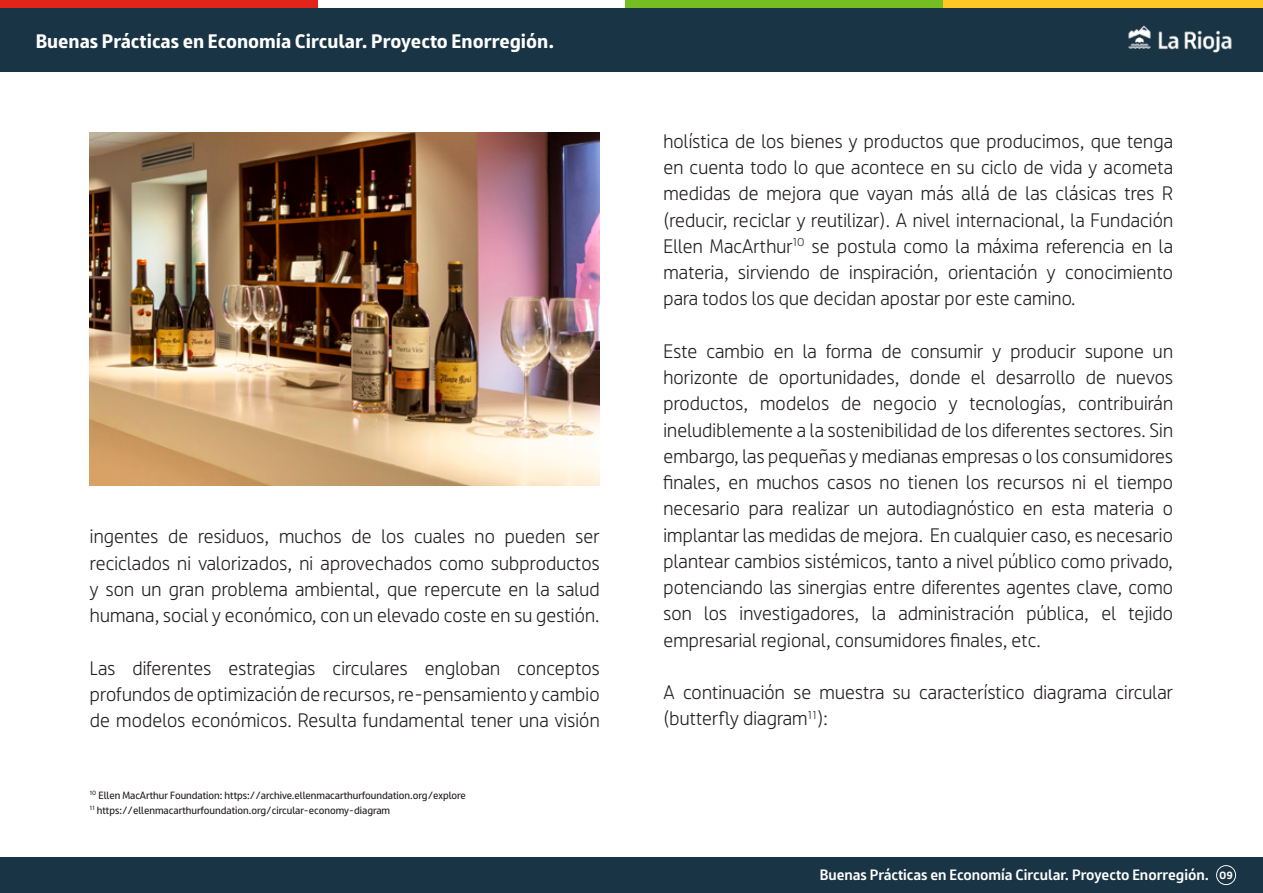
<style>
.page{position:relative;width:1263px;height:893px;background:#fff}
.page>*{position:absolute;margin:0;border:0;box-sizing:border-box;transform-origin:0 0}
.t1{font:19.5px/26.2px "Riojana";letter-spacing:.01em;color:#231f20;text-align:justify}
.t2{font:700 19.5px "Riojana";color:#fff}
.t3{font:600 15px "Riojana";color:#fff}
.t4{font:10.5px/15px "Riojana";color:#231f20}
.s1{font-weight:700;font-size:10.5px}
</style>
<div class="page">
<div style="left:0;top:857px;width:1263px;height:36px;background:#193444"></div>
<div style="left:0;top:0;width:1263px;height:72px;background:#193444"></div>
<div style="left:939px;top:0;width:324px;height:8px;background:#ffc726"></div>
<div style="left:448px;top:0;width:494px;height:8px;background:#75bd21"></div>
<div style="left:317px;top:0;width:308px;height:8px;background:#fff"></div>
<div style="left:0;top:0;width:317px;height:8px;background:#e3241a"></div>
<svg style="left:1216px;top:865px;width:20px;height:20px"></svg>
<img style="left:1128px;top:25px;width:104px;height:28px">
<img style="left:90px;top:132px;width:510px;height:353px">
<p class="t2" style="left:36px;top:24px;width:520px">Buenas Prácticas en Economía Circular. Proyecto Enorregión.</p>
<p class="t1" style="left:90px;top:521px;width:511px">ingentes de residuos, muchos de los cuales no pueden ser reciclados ni valorizados, ni aprovechados como subproductos y son un gran problema ambiental, que repercute en la salud humana, social y económico, con un elevado coste en su gestión.</p>
<p class="t1" style="left:90px;top:652px;width:511px">Las diferentes estrategias circulares engloban conceptos profundos de optimización de recursos, re-pensamiento y cambio de modelos económicos. Resulta fundamental tener una visión</p>
<p class="t4" style="left:90px;top:786px;width:378px"><sup>10</sup> Ellen MacArthur Foundation: https://archive.ellenmacarthurfoundation.org/explore<br><sup>11</sup> https://ellenmacarthurfoundation.org/circular-economy-diagram</p>
<p class="t1" style="left:663px;top:125px;width:511px">holística de los bienes y productos que producimos, que tenga en cuenta todo lo que acontece en su ciclo de vida y acometa medidas de mejora que vayan más allá de las clásicas tres R (reducir, reciclar y reutilizar). A nivel internacional, la Fundación Ellen MacArthur<sup>10</sup> se postula como la máxima referencia en la materia, sirviendo de inspiración, orientación y conocimiento para todos los que decidan apostar por este camino.</p>
<p class="t1" style="left:663px;top:335px;width:511px">Este cambio en la forma de consumir y producir supone un horizonte de oportunidades, donde el desarrollo de nuevos productos, modelos de negocio y tecnologías, contribuirán ineludiblemente a la sostenibilidad de los diferentes sectores. Sin embargo, las pequeñas y medianas empresas o los consumidores finales, en muchos casos no tienen los recursos ni el tiempo necesario para realizar un autodiagnóstico en esta materia o implantar las medidas de mejora. En cualquier caso, es necesario plantear cambios sistémicos, tanto a nivel público como privado, potenciando las sinergias entre diferentes agentes clave, como son los investigadores, la administración pública, el tejido empresarial regional, consumidores finales, etc.</p>
<p class="t1" style="left:663px;top:676px;width:511px">A continuación se muestra su característico diagrama circular (butterfly diagram<sup>11</sup>):</p>
<p class="t3" style="left:820px;top:862px;width:415px">Buenas Prácticas en Economía Circular. Proyecto Enorregión. <span class="s1">09</span></p>
</div>
